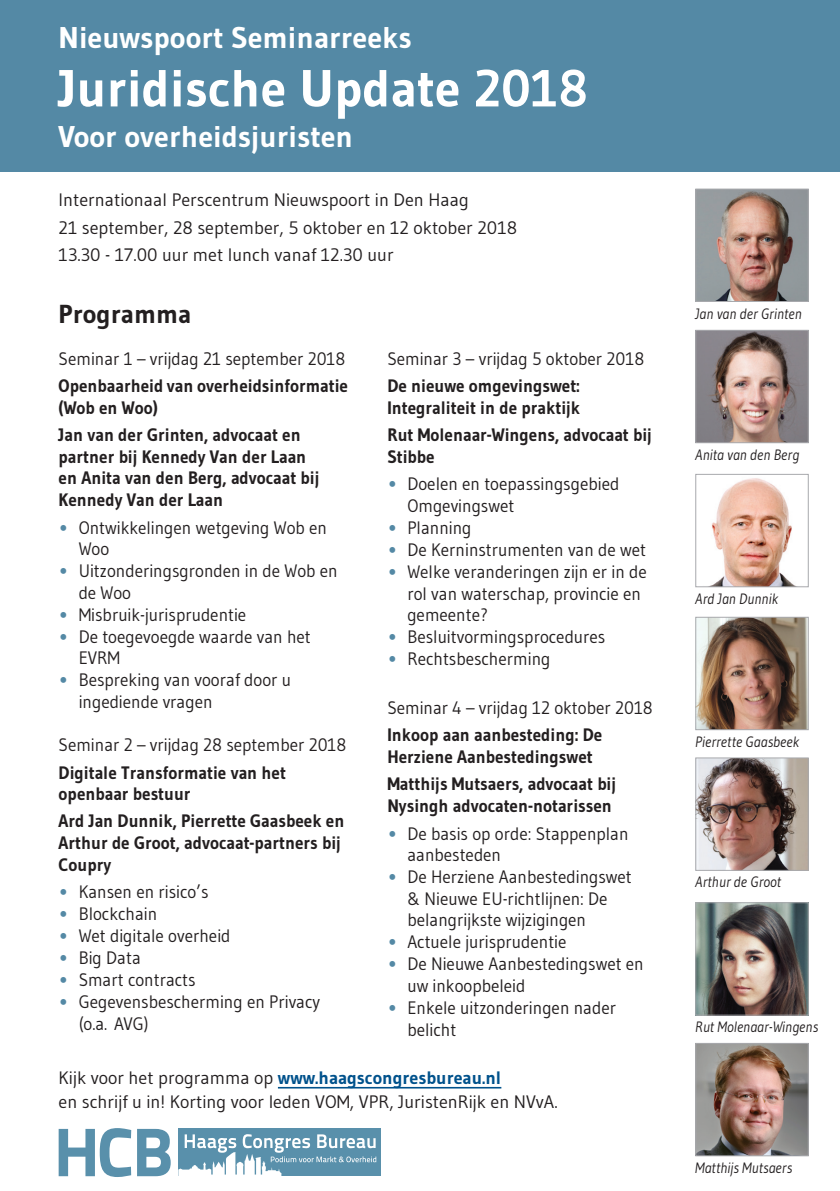
<style>
.page{position:relative;width:840px;height:1191px;background:#fff}
.page>*{position:absolute;margin:0;border:0;box-sizing:border-box;transform-origin:0 0}
.t1{font:700 52px "Gudea";color:#fff}
.t2{font:700 30px "Gudea";color:#fff}
.t3{font:700 26px "Gudea";color:#231f20}
.t4{font:18px/21.6px "Gudea";color:#231f20;scale:.95 1}
.t5{font:700 18px/21.6px "Gudea";color:#231f20;scale:.95 1}
.t6{font:18px/27.6px "Gudea";color:#231f20}
.t7{font:italic 15px "Gudea";color:#231f20;scale:.95 1}
.s1{font-size:23px;color:#5489a5}
.s2{font-weight:700;color:#00528c}
</style>
<div class="page">
<div style="left:0;top:0;width:839px;height:171px;background:#5489a5"></div>
<div style="left:178px;top:1128px;width:203px;height:48px;background:#5990ab"></div>
<svg style="left:59px;top:1128px;width:72px;height:49px"></svg>
<svg style="left:137px;top:1128px;width:34px;height:48px"></svg>
<svg style="left:178px;top:1134px;width:198px;height:42px"></svg>
<hr style="left:278px;top:1087px;width:223px;height:1px;background:#00528c">
<img style="left:712px;top:478px;width:82px;height:107px">
<div style="left:694px;top:474px;width:114px;height:113px;border:1px solid #a8a9ad"></div>
<img style="left:696px;top:1045px;width:110px;height:109px">
<div style="left:694px;top:1043px;width:114px;height:113px;border:1px solid #a8a9ad"></div>
<img style="left:696px;top:759px;width:110px;height:110px">
<div style="left:694px;top:757px;width:114px;height:114px;border:1px solid #a8a9ad"></div>
<img style="left:696px;top:904px;width:110px;height:109px">
<div style="left:694px;top:902px;width:114px;height:113px;border:1px solid #a8a9ad"></div>
<img style="left:696px;top:619px;width:110px;height:109px">
<div style="left:694px;top:617px;width:114px;height:113px;border:1px solid #a8a9ad"></div>
<img style="left:696px;top:191px;width:110px;height:109px">
<div style="left:694px;top:189px;width:114px;height:113px;border:1px solid #a8a9ad"></div>
<img style="left:696px;top:332px;width:110px;height:109px">
<div style="left:694px;top:330px;width:114px;height:113px;border:1px solid #a8a9ad"></div>
<h2 class="t2" style="left:59px;top:18px;width:354px">Nieuwspoort Seminarreeks</h2>
<h1 class="t1" style="left:59px;top:56px;width:530px">Juridische Update 2018</h1>
<h2 class="t2" style="left:59px;top:118px;width:296px">Voor overheidsjuristen</h2>
<p class="t6" style="left:59px;top:186px;width:459px">Internationaal Perscentrum Nieuwspoort in Den Haag<br>21 september, 28 september, 5 oktober en 12 oktober 2018<br>13.30 - 17.00 uur met lunch vanaf 12.30 uur</p>
<h3 class="t3" style="left:59px;top:298px;width:134px">Programma</h3>
<p class="t4" style="left:59px;top:347px;width:303px">Seminar 1 – vrijdag 21 september 2018</p>
<p class="t5" style="left:59px;top:375px;width:306px">Openbaarheid van overheidsinformatie (Wob en Woo)</p>
<p class="t5" style="left:59px;top:424px;width:276px">Jan van der Grinten, advocaat en partner bij Kennedy Van der Laan en Anita van den Berg, advocaat bij<br>Kennedy Van der Laan</p>
<p class="t4" style="left:79px;top:516px;width:263px;text-indent:-20px"><span class="s1">•</span> Ontwikkelingen wetgeving Wob en<br>Woo</p>
<p class="t4" style="left:79px;top:560px;width:274px;text-indent:-20px"><span class="s1">•</span> Uitzonderingsgronden in de Wob en de Woo</p>
<p class="t4" style="left:59px;top:603px;width:199px"><span class="s1">•</span> Misbruik-jurisprudentie</p>
<p class="t4" style="left:79px;top:625px;width:246px;text-indent:-20px"><span class="s1">•</span> De toegevoegde waarde van het<br>EVRM</p>
<p class="t4" style="left:79px;top:669px;width:225px;text-indent:-20px"><span class="s1">•</span> Bespreking van vooraf door u ingediende vragen</p>
<p class="t4" style="left:59px;top:734px;width:304px">Seminar 2 – vrijdag 28 september 2018</p>
<p class="t5" style="left:59px;top:761px;width:241px">Digitale Transformatie van het openbaar bestuur</p>
<p class="t5" style="left:59px;top:810px;width:302px">Ard Jan Dunnik, Pierrette Gaasbeek en<br>Arthur de Groot, advocaat-partners bij<br>Coupry</p>
<p class="t4" style="left:59px;top:881px;width:159px"><span class="s1">•</span> Kansen en risico’s</p>
<p class="t4" style="left:59px;top:903px;width:105px"><span class="s1">•</span> Blockchain</p>
<p class="t4" style="left:59px;top:925px;width:182px"><span class="s1">•</span> Wet digitale overheid</p>
<p class="t4" style="left:59px;top:947px;width:88px"><span class="s1">•</span> Big Data</p>
<p class="t4" style="left:59px;top:969px;width:146px"><span class="s1">•</span> Smart contracts</p>
<p class="t4" style="left:79px;top:991px;width:255px;text-indent:-20px"><span class="s1">•</span> Gegevensbescherming en Privacy (o.a. AVG)</p>
<p class="t4" style="left:387px;top:347px;width:272px">Seminar 3 – vrijdag 5 oktober 2018</p>
<p class="t5" style="left:387px;top:375px;width:204px">De nieuwe omgevingswet:<br>Integraliteit in de praktijk</p>
<p class="t5" style="left:387px;top:424px;width:280px">Rut Molenaar-Wingens, advocaat bij<br>Stibbe</p>
<p class="t4" style="left:407px;top:473px;width:224px;text-indent:-20px"><span class="s1">•</span> Doelen en toepassingsgebied<br>Omgevingswet</p>
<p class="t4" style="left:387px;top:516px;width:90px"><span class="s1">•</span> Planning</p>
<p class="t4" style="left:387px;top:538px;width:274px"><span class="s1">•</span> De Kerninstrumenten van de wet</p>
<p class="t4" style="left:407px;top:560px;width:253px;text-indent:-20px"><span class="s1">•</span> Welke veranderingen zijn er in de rol van waterschap, provincie en gemeente?</p>
<p class="t4" style="left:387px;top:626px;width:231px"><span class="s1">•</span> Besluitvormingsprocedures</p>
<p class="t4" style="left:387px;top:648px;width:173px"><span class="s1">•</span> Rechtsbescherming</p>
<p class="t4" style="left:387px;top:696px;width:281px">Seminar 4 – vrijdag 12 oktober 2018</p>
<p class="t5" style="left:387px;top:724px;width:228px">Inkoop aan aanbesteding: De<br>Herziene Aanbestedingswet</p>
<p class="t5" style="left:387px;top:773px;width:242px">Matthijs Mutsaers, advocaat bij<br>Nysingh advocaten-notarissen</p>
<p class="t4" style="left:407px;top:822px;width:234px;text-indent:-20px"><span class="s1">•</span> De basis op orde: Stappenplan aanbesteden</p>
<p class="t4" style="left:407px;top:865px;width:238px;text-indent:-20px"><span class="s1">•</span> De Herziene Aanbestedingswet &amp; Nieuwe EU-richtlijnen: De belangrijkste wijzigingen</p>
<p class="t4" style="left:387px;top:931px;width:190px"><span class="s1">•</span> Actuele jurisprudentie</p>
<p class="t4" style="left:407px;top:953px;width:250px;text-indent:-20px"><span class="s1">•</span> De Nieuwe Aanbestedingswet en uw inkoopbeleid</p>
<p class="t4" style="left:407px;top:996px;width:221px;text-indent:-20px"><span class="s1">•</span> Enkele uitzonderingen nader belicht</p>
<p class="t6" style="left:59px;top:1065px;width:500px;line-height:24px">Kijk voor het programma op <span class="s2">www.haagscongresbureau.nl<br></span>en schrijf u in! Korting voor leden VOM, VPR, JuristenRijk en NVvA.</p>
<p class="t7" style="left:694px;top:304px;width:114px">Jan van der Grinten</p>
<p class="t7" style="left:694px;top:445px;width:111px">Anita van den Berg</p>
<p class="t7" style="left:694px;top:589px;width:89px">Ard Jan Dunnik</p>
<p class="t7" style="left:694px;top:732px;width:111px">Pierrette Gaasbeek</p>
<p class="t7" style="left:694px;top:873px;width:92px">Arthur de Groot</p>
<p class="t7" style="left:694px;top:1017px;width:131px">Rut Molenaar-Wingens</p>
<p class="t7" style="left:694px;top:1158px;width:104px">Matthijs Mutsaers</p>
</div>
